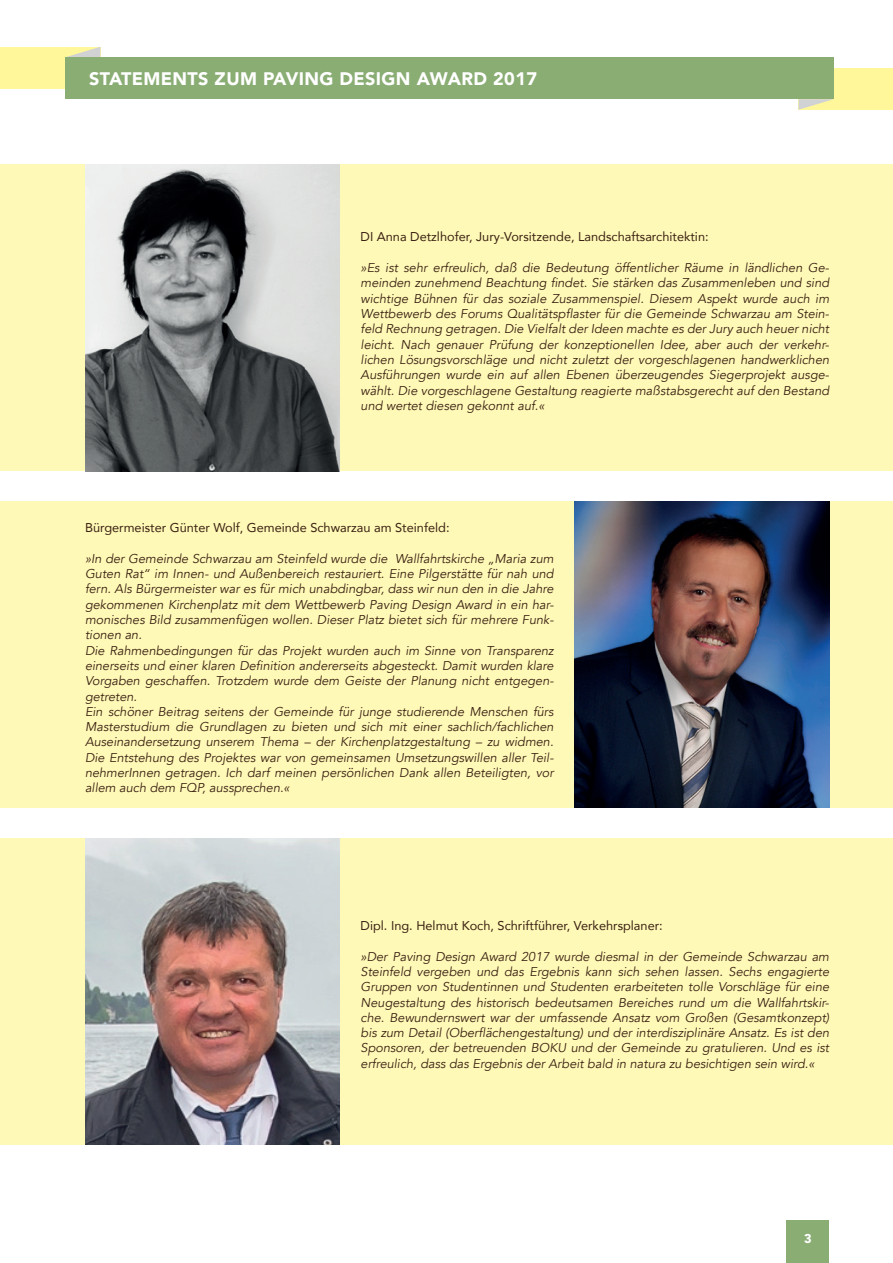
<style>
.page{position:relative;width:893px;height:1263px;background:#fff}
.page>*{position:absolute;margin:0;border:0;box-sizing:border-box;transform-origin:0 0}
.t1{font:900 18px "Avenir";letter-spacing:.02em;color:#fff}
.t2{font:italic 12.75px/15.3px "Avenir";color:#3a2111;text-align:justify}
.t3{font:12.75px "Avenir";color:#3a2111}
.t4{font:900 12.75px "Avenir";color:#fff}
</style>
<div class="page">
<div style="left:787px;top:1220px;width:42px;height:43px;background:#8aad74"></div>
<div style="left:0;top:502px;width:893px;height:306px;background:#fff9b8"></div>
<div style="left:0;top:838px;width:893px;height:306px;background:#fff9b8"></div>
<div style="left:0;top:165px;width:893px;height:306px;background:#fff9b8"></div>
<img style="left:85px;top:165px;width:254px;height:306px">
<img style="left:575px;top:502px;width:254px;height:306px">
<img style="left:85px;top:838px;width:254px;height:306px">
<div style="left:799px;top:68px;width:94px;height:42px;background:#fff79a"></div>
<div style="left:0;top:47px;width:100px;height:42px;background:#fff79a"></div>
<svg style="left:67px;top:47px;width:33px;height:10px"></svg>
<div style="left:65px;top:57px;width:768px;height:42px;background:#8aad74"></div>
<svg style="left:799px;top:99px;width:34px;height:11px"></svg>
<h1 class="t1" style="left:89px;top:68px;width:449px">STATEMENTS ZUM PAVING DESIGN AWARD 2017</h1>
<p class="t3" style="left:361px;top:227px;width:350px">DI Anna Detzlhofer, Jury-Vorsitzende, Landschaftsarchitektin:</p>
<p class="t2" style="left:361px;top:260px;width:470px">»Es ist sehr erfreulich, daß die Bedeutung öffentlicher Räume in ländlichen Ge&shy;meinden zunehmend Beachtung findet. Sie stärken das Zusammenleben und sind wichtige Bühnen für das soziale Zusammenspiel. Diesem Aspekt wurde auch im Wettbewerb des Forums Qualitätspflaster für die Gemeinde Schwarzau am Stein&shy;feld Rechnung getragen. Die Vielfalt der Ideen machte es der Jury auch heuer nicht leicht. Nach genauer Prüfung der konzeptionellen Idee, aber auch der verkehr&shy;lichen Lösungsvorschläge und nicht zuletzt der vorgeschlagenen handwerklichen Ausführungen wurde ein auf allen Ebenen überzeugendes Siegerprojekt ausge&shy;wählt. Die vorgeschlagene Gestaltung reagierte maßstabsgerecht auf den Bestand und wertet diesen gekonnt auf.«</p>
<p class="t3" style="left:85px;top:517px;width:366px">Bürgermeister Günter Wolf, Gemeinde Schwarzau am Steinfeld:</p>
<p class="t2" style="left:85px;top:551px;width:470px;text-align:left">»In der Gemeinde Schwarzau am Steinfeld wurde die Wallfahrtskirche „Maria zum Guten Rat“ im Innen- und Außenbereich restauriert. Eine Pilgerstätte für nah und fern. Als Bürgermeister war es für mich unabdingbar, dass wir nun den in die Jahre gekommenen Kirchenplatz mit dem Wettbewerb Paving Design Award in ein har&shy;monisches Bild zusammenfügen wollen. Dieser Platz bietet sich für mehrere Funk&shy;tionen an.<br>Die Rahmenbedingungen für das Projekt wurden auch im Sinne von Transparenz einerseits und einer klaren Definition andererseits abgesteckt. Damit wurden klare Vorgaben geschaffen. Trotzdem wurde dem Geiste der Planung nicht entgegen&shy;getreten.<br>Ein schöner Beitrag seitens der Gemeinde für junge studierende Menschen fürs Masterstudium die Grundlagen zu bieten und sich mit einer sachlich/fachlichen Auseinandersetzung unserem Thema – der Kirchenplatzgestaltung – zu widmen.<br>Die Entstehung des Projektes war von gemeinsamen Umsetzungswillen aller Teil&shy;nehmerInnen getragen. Ich darf meinen persönlichen Dank allen Beteiligten, vor allem auch dem FQP, aussprechen.«</p>
<p class="t3" style="left:361px;top:915px;width:304px">Dipl. Ing. Helmut Koch, Schriftführer, Verkehrsplaner:</p>
<p class="t2" style="left:361px;top:949px;width:470px">»Der Paving Design Award 2017 wurde diesmal in der Gemeinde Schwarzau am Steinfeld vergeben und das Ergebnis kann sich sehen lassen. Sechs engagierte Gruppen von Studentinnen und Studenten erarbeiteten tolle Vorschläge für eine Neugestaltung des historisch bedeutsamen Bereiches rund um die Wallfahrtskir&shy;che. Bewundernswert war der umfassende Ansatz vom Großen (Gesamtkonzept) bis zum Detail (Oberflächengestaltung) und der interdisziplinäre Ansatz. Es ist den Sponsoren, der betreuenden BOKU und der Gemeinde zu gratulieren. Und es ist erfreulich, dass das Ergebnis der Arbeit bald in natura zu besichtigen sein wird.«</p>
<p class="t4" style="left:804px;top:1231px;width:9px">3</p>
</div>
